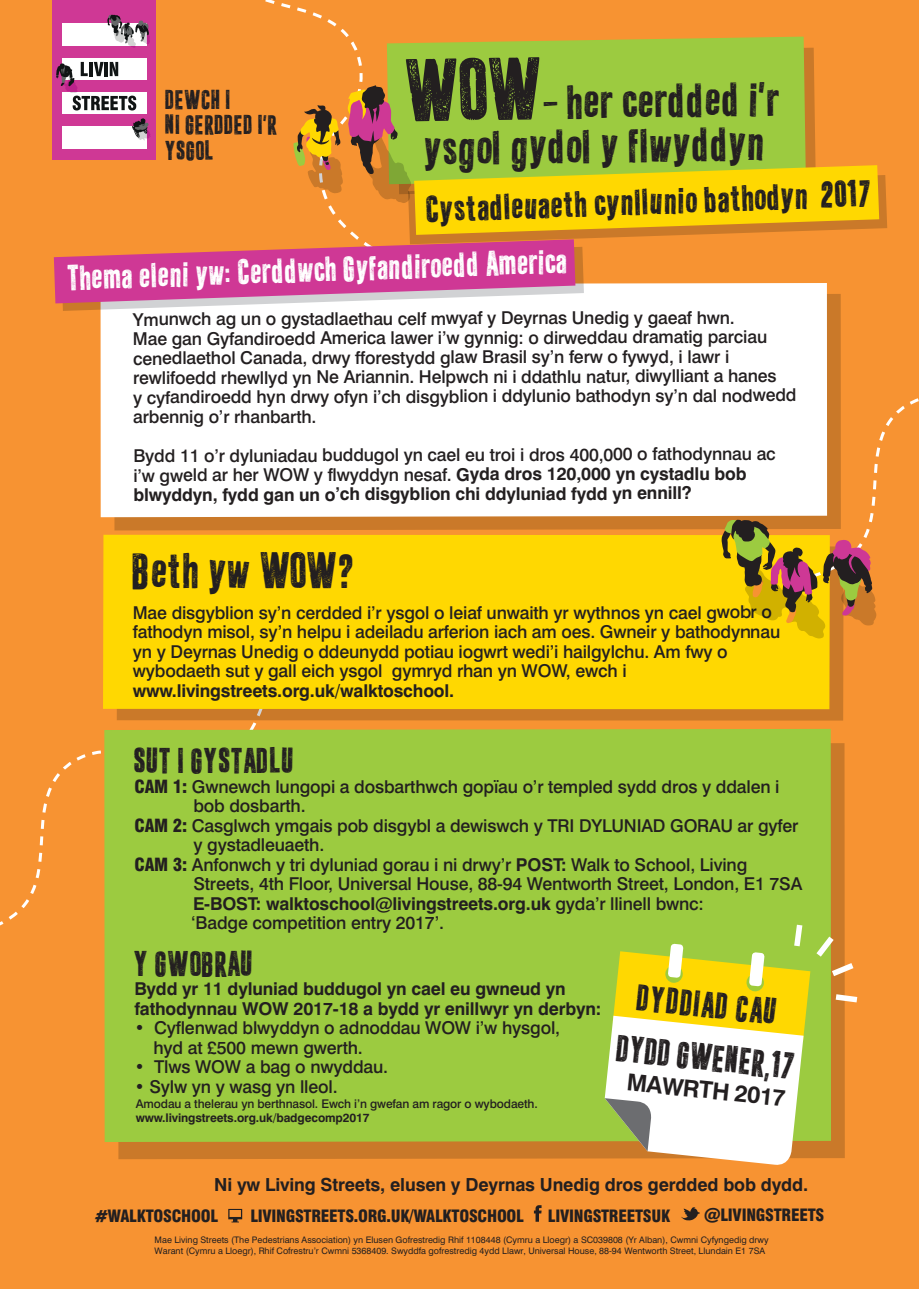
<style>
.page{position:relative;width:919px;height:1289px;background:#fff}
.page>*{position:absolute;margin:0;border:0;box-sizing:border-box;transform-origin:0 0}
.t1{font:45.15px "Living Streets Campaign";color:#231f20}
.t2{font:43.35px/44px "Living Streets Campaign";color:#231f20;text-align:center}
.t3{font:33.15px "Living Streets Campaign";color:#231f20}
.t4{font:33px "Living Streets Campaign";color:#231f20}
.t5{font:32.4px "Living Streets Campaign";color:#231f20}
.t6{font:31.5px "Living Streets Campaign";color:#fff}
.t7{font:31.5px "Living Streets Campaign";color:#231f20}
.t8{font:24px/25.5px "Living Streets Campaign";color:#231f20}
.t9{font:700 23.4px "Swiss 721 BT";color:#231f20}
.t10{font:700 18px "Swiss 721 BT";letter-spacing:-.01em;color:#231f20}
.t11{font:500 17.7px/19.5px "Swiss 721 BT";letter-spacing:-.01em;color:#231f20}
.t12{font:700 17.7px/19.5px "Swiss 721 BT";letter-spacing:-.01em;color:#231f20}
.t13{font:900 condensed 16.5px "Swiss 721 BT";letter-spacing:-.015em;color:#231f20}
.t14{font:500 12px "Swiss 721 BT";letter-spacing:-.01em;color:#231f20}
.t15{font:700 12px "Swiss 721 BT";letter-spacing:-.01em;color:#231f20}
.t16{font:9px/10.8px "Swiss 721 BT";color:#231f20}
.s1{font-size:77.85px}
.s2{font-weight:700}
.s3{font-weight:900;font-stretch:condensed}
.s4{font-weight:500}
</style>
<div class="page">
<div style="left:0;top:0;width:918px;height:1288px;background:#f79332"></div>
<svg style="left:0;top:720px;width:269px;height:206px"></svg>
<div style="left:114px;top:311px;width:726px;height:219px;background:#ca7929"></div>
<div style="left:100px;top:311px;width:727px;height:206px;background:#fff"></div>
<div style="left:118px;top:743px;width:726px;height:416px;background:#ca7929"></div>
<div style="left:104px;top:729px;width:727px;height:412px;background:#9ccb40"></div>
<div style="left:117px;top:546px;width:726px;height:174px;background:#ca7929"></div>
<div style="left:103px;top:534px;width:726px;height:175px;background:#ffd801"></div>
<svg style="left:604px;top:924px;width:253px;height:240px;background:#ded67d"></svg>
<svg style="left:721px;top:335px;width:197px;height:303px"></svg>
<svg style="left:54px;top:0;width:833px;height:311px"></svg>
<svg style="left:534px;top:1205px;width:7px;height:16px"></svg>
<svg style="left:681px;top:1207px;width:19px;height:13px"></svg>
<svg style="left:228px;top:1208px;width:14px;height:14px"></svg>
<h3 class="t8" style="left:165px;top:89px;width:120px">DEWCH I<br>NI GERDDED I ’R<br>YSGOL</h3>
<h2 class="t2" style="left:406px;top:87px;width:391px;rotate:-1deg"><span class="s1">WOW</span>- her cerdded i’r ysgol gydol y flwyddyn</h2>
<h3 class="t3" style="left:426px;top:195px;width:447px;rotate:-2deg">Cystadleuaeth cynllunio bathodyn 2017</h3>
<h3 class="t6" style="left:67px;top:264px;width:501px;rotate:-2deg">Thema eleni yw: Cerddwch Gyfandiroedd America</h3>
<p class="t11" style="left:133px;top:308px;width:665px">Ymunwch ag un o gystadlaethau celf mwyaf y Deyrnas Unedig y gaeaf hwn.<br>Mae gan Gyfandiroedd America lawer i’w gynnig: o dirweddau dramatig parciau cenedlaethol Canada, drwy fforestydd glaw Brasil sy’n ferw o fywyd, i lawr i rewlifoedd rhewllyd yn Ne Ariannin. Helpwch ni i ddathlu natur, diwylliant a hanes<br>y cyfandiroedd hyn drwy ofyn i’ch disgyblion i ddylunio bathodyn sy’n dal nodwedd arbennig o’r rhanbarth.</p>
<p class="t11" style="left:133px;top:445px;width:644px">Bydd 11 o’r dyluniadau buddugol yn cael eu troi i dros 400,000 o fathodynnau ac i’w gweld ar her WOW y flwyddyn nesaf. <span class="s2">Gyda dros 120,000 yn cystadlu bob blwyddyn, fydd gan un o’ch disgyblion chi ddyluniad fydd yn ennill?</span></p>
<h1 class="t1" style="left:133px;top:550px;width:224px">Beth yw WOW?</h1>
<p class="t11" style="left:133px;top:602px;width:649px">Mae disgyblion sy’n cerdded i’r ysgol o leiaf unwaith yr wythnos yn cael gwobr o fathodyn misol, sy’n helpu i adeiladu arferion iach am oes. Gwneir y bathodynnau yn y Deyrnas Unedig o ddeunydd potiau iogwrt wedi’i hailgylchu. Am fwy o wybodaeth sut y gall eich ysgol gymryd rhan yn WOW, ewch i</p>
<p class="t12" style="left:133px;top:680px;width:323px">www.livingstreets.org.uk/walktoschool.</p>
<h3 class="t7" style="left:134px;top:747px;width:162px">SUT I GYSTADLU</h3>
<p class="t11" style="left:134px;top:776px;width:646px"><span class="s3">CAM 1:</span> Gwnewch lungopi a dosbarthwch gopïau o’r templed sydd dros y ddalen i</p>
<p class="t11" style="left:193px;top:796px;width:114px">bob dosbarth.</p>
<p class="t11" style="left:134px;top:815px;width:665px"><span class="s3">CAM 2:</span> Casglwch ymgais pob disgybl a dewiswch y TRI DYLUNIAD GORAU ar gyfer</p>
<p class="t11" style="left:193px;top:835px;width:132px">y gystadleuaeth.</p>
<p class="t11" style="left:134px;top:854px;width:614px"><span class="s3">CAM 3:</span> Anfonwch y tri dyluniad gorau i ni drwy’r <span class="s2">POST:</span> Walk to School, Living</p>
<p class="t11" style="left:193px;top:874px;width:610px">Streets, 4th Floor, Universal House, 88-94 Wentworth Street, London, E1 7SA</p>
<p class="t12" style="left:193px;top:893px;width:512px">E-BOST: walktoschool@livingstreets.org.uk <span class="s4">gyda’r llinell bwnc:</span></p>
<p class="t11" style="left:191px;top:913px;width:254px">‘Badge competition entry 2017’.</p>
<h3 class="t7" style="left:134px;top:949px;width:121px">Y GWOBRAU</h3>
<p class="t12" style="left:134px;top:979px;width:468px">Bydd yr 11 dyluniad buddugol yn cael eu gwneud yn fathodynnau WOW 2017-18 a bydd yr enillwyr yn derbyn:</p>
<p class="t11" style="left:153px;top:1018px;width:408px;text-indent:-19px">• Cyflenwad blwyddyn o adnoddau WOW i’w hysgol, hyd at £500 mewn gwerth.</p>
<p class="t11" style="left:134px;top:1057px;width:255px">• Tlws WOW a bag o nwyddau.</p>
<p class="t11" style="left:134px;top:1076px;width:205px">• Sylw yn y wasg yn lleol.</p>
<h3 class="t5" style="left:639px;top:983px;width:142px;rotate:6deg">DYDDIAD CAU</h3>
<h3 class="t4" style="left:618px;top:1033px;width:180px;rotate:6deg">DYDD GWENER,17</h3>
<h3 class="t9" style="left:628px;top:1067px;width:161px;rotate:6deg">MAWRTH 2017</h3>
<p class="t14" style="left:136px;top:1096px;width:403px">Amodau a thelerau yn berthnasol. Ewch i’n gwefan am ragor o wybodaeth.</p>
<p class="t15" style="left:136px;top:1110px;width:235px">www.livingstreets.org.uk/badgecomp2017</p>
<p class="t10" style="left:214px;top:1174px;width:595px">Ni yw Living Streets, elusen y Deyrnas Unedig dros gerdded bob dydd.</p>
<p class="t13" style="left:95px;top:1206px;width:125px">#WALKTOSCHOOL</p>
<p class="t13" style="left:250px;top:1205px;width:275px">LIVINGSTREETS.ORG.UK/WALKTOSCHOOL</p>
<p class="t13" style="left:548px;top:1205px;width:124px">LIVINGSTREETSUK</p>
<p class="t13" style="left:704px;top:1204px;width:122px">@LIVINGSTREETS</p>
<p class="t16" style="left:155px;top:1234px;width:615px">Mae Living Streets (The Pedestrians Association) yn Elusen Gofrestredig Rhif 1108448 (Cymru a Lloegr) a SC039808 (Yr Alban), Cwmni Cyfyngedig drwy<br>Warant (Cymru a Lloegr), Rhif Cofrestru’r Cwmni 5368409. Swyddfa gofrestredig 4ydd Llawr, Universal House, 88-94 Wentworth Street, Llundain E1 7SA</p>
</div>
